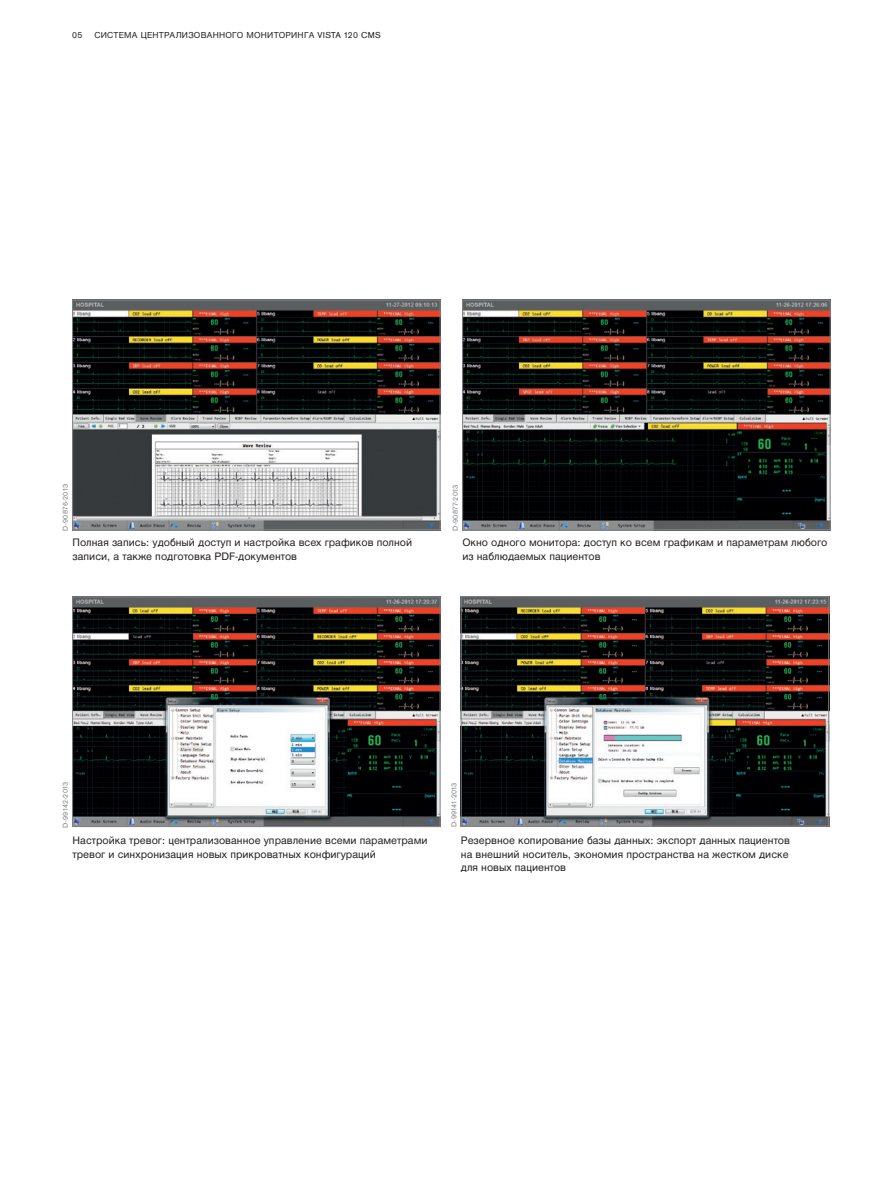
<style>
.page{position:relative;width:893px;height:1191px;background:#fff}
.page>*{position:absolute;margin:0;border:0;box-sizing:border-box;transform-origin:0 0}
.Bildunterschrift_Tex{font:11.25px/13.5px "Draeger Sans";color:#231f20}
.t1{font:9px "Draeger Sans";letter-spacing:.025em;color:#231f20}
.Bildnummer_60_Schwar{font:7.5px "Draeger Sans";letter-spacing:.025em;color:#808285}
</style>
<div class="page">
<hr style="left:892px;top:794px;width:1px;height:397px;background:#e6e7e9">
<img style="left:74px;top:302px;width:364px;height:226px">
<div style="left:72px;top:300px;width:368px;height:230px;border:1px solid #808285"></div>
<img style="left:464px;top:302px;width:364px;height:226px">
<div style="left:462px;top:300px;width:368px;height:230px;border:1px solid #808285"></div>
<img style="left:74px;top:599px;width:364px;height:226px">
<div style="left:72px;top:597px;width:368px;height:230px;border:1px solid #808285"></div>
<img style="left:463px;top:598px;width:364px;height:226px">
<div style="left:461px;top:596px;width:368px;height:230px;border:1px solid #808285"></div>
<p class="t1" style="left:72px;top:29px;width:12px">05</p>
<p class="t1" style="left:94px;top:29px;width:288px">СИСТЕМА ЦЕНТРАЛИЗОВАННОГО МОНИТОРИНГА VISTA 120 CMS</p>
<p class="Bildnummer_60_Schwar" style="left:60px;top:530px;width:48px;rotate:-90deg">D-90876-2013</p>
<p class="Bildunterschrift_Tex" style="left:73px;top:535px;width:341px">Полная запись: удобный доступ и настройка всех графиков полной записи, а также подготовка PDF-документов</p>
<p class="Bildnummer_60_Schwar" style="left:450px;top:530px;width:47px;rotate:-90deg">D-90877-2013</p>
<p class="Bildunterschrift_Tex" style="left:462px;top:535px;width:367px">Окно одного монитора: доступ ко всем графикам и параметрам любого из наблюдаемых пациентов</p>
<p class="Bildnummer_60_Schwar" style="left:60px;top:827px;width:47px;rotate:-90deg">D-99142-2013</p>
<p class="Bildunterschrift_Tex" style="left:73px;top:833px;width:356px">Настройка тревог: централизованное управление всеми параметрами тревог и синхронизация новых прикроватных конфигураций</p>
<p class="Bildnummer_60_Schwar" style="left:449px;top:827px;width:46px;rotate:-90deg">D-99141-2013</p>
<p class="Bildunterschrift_Tex" style="left:461px;top:833px;width:331px;text-align:justify">Резервное копирование базы данных: экспорт данных пациентов на внешний носитель, экономия пространства на жестком диске для новых пациентов</p>
</div>
